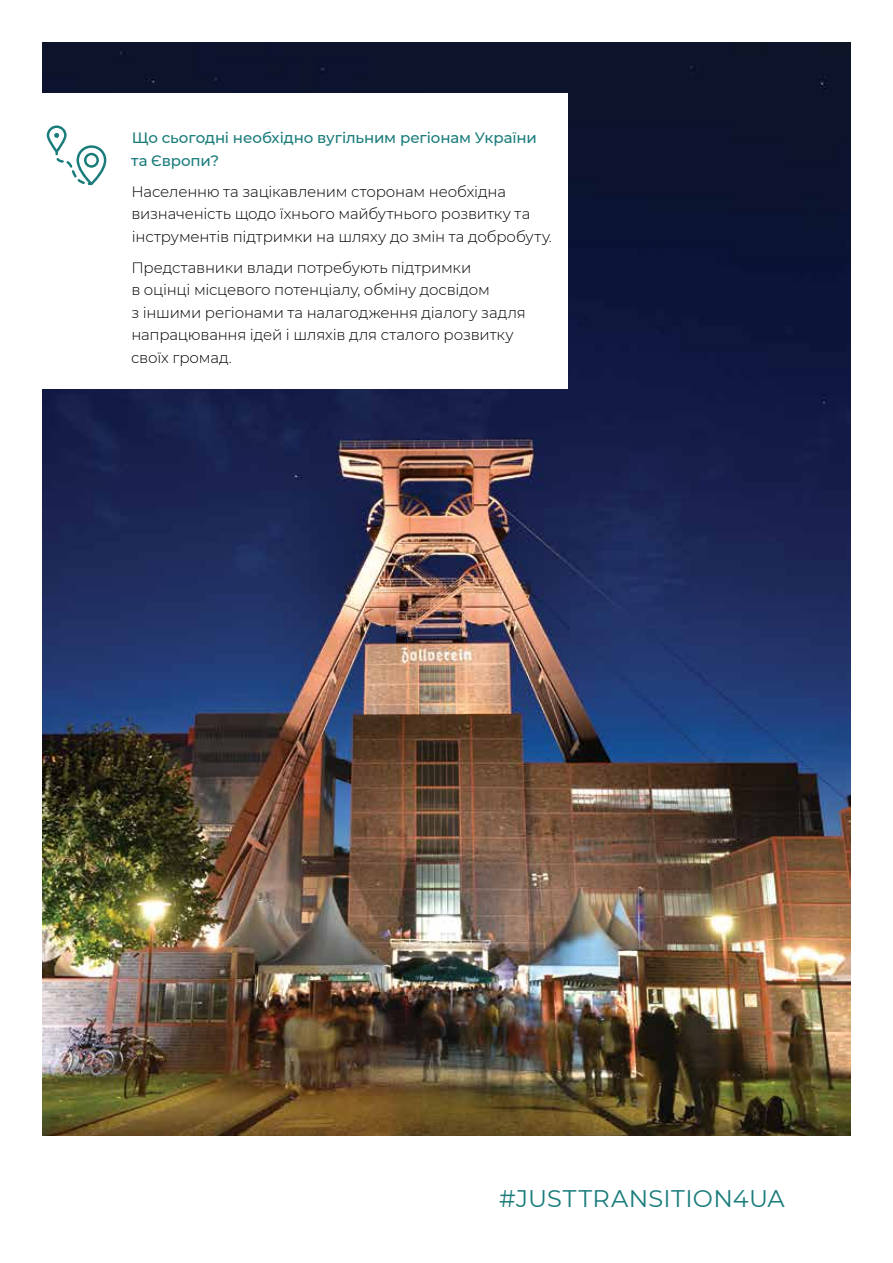
<style>
.page{position:relative;width:893px;height:1263px;background:#fff}
.page>*{position:absolute;margin:0;border:0;box-sizing:border-box;transform-origin:0 0}
.t1{font:24px "Montserrat";letter-spacing:.015em;color:#1a7c7b}
.t2{font:300 15px/22.5px "Montserrat";letter-spacing:-.015em;color:#000}
.t3{font:500 15px/22.5px "Montserrat";letter-spacing:-.01em;color:#1a7c7b}
</style>
<div class="page">
<img style="left:43px;top:43px;width:807px;height:1092px">
<div style="left:0;top:94px;width:568px;height:295px;background:#fff"></div>
<svg style="left:47px;top:125px;width:59px;height:60px"></svg>
<p class="t3" style="left:131px;top:126px;width:407px">Що сьогодні необхідно вугільним регіонам України та Європи?</p>
<p class="t2" style="left:131px;top:180px;width:422px">Населенню та зацікавленим сторонам необхідна визначеність щодо їхнього майбутнього розвитку та інструментів підтримки на шляху до змін та добробуту.</p>
<p class="t2" style="left:131px;top:256px;width:396px">Представники влади потребують підтримки<br>в оцінці місцевого потенціалу, обміну досвідом<br>з іншими регіонами та налагодження діалогу задля напрацювання ідей і шляхів для сталого розвитку своїх громад.</p>
<h1 class="t1" style="left:499px;top:1182px;width:287px">#JUSTTRANSITION4UA</h1>
</div>
